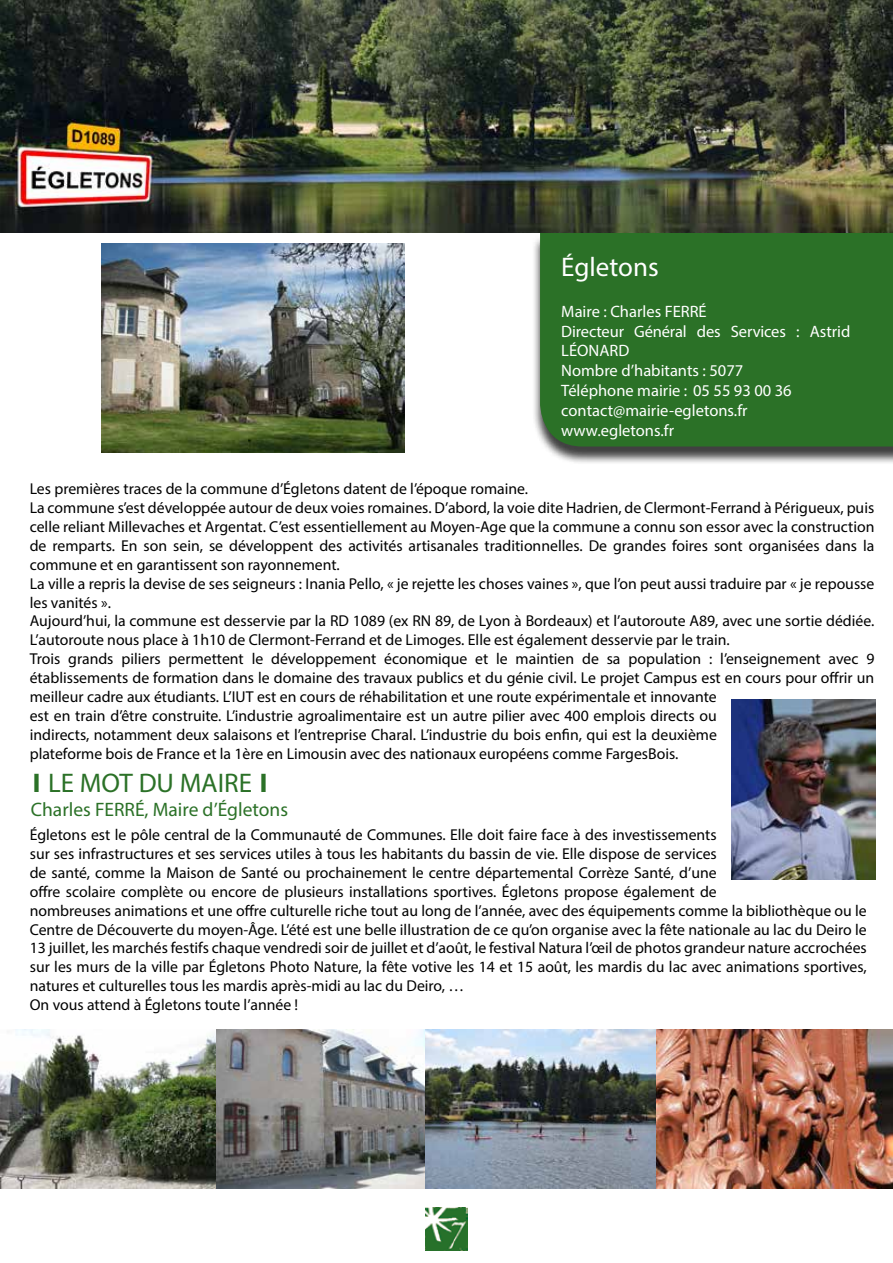
<style>
.page{position:relative;width:893px;height:1263px;background:#fff}
.page>*{position:absolute;margin:0;border:0;box-sizing:border-box;transform-origin:0 0}
.t1{font:27px "Myriad Pro";color:#2b7127;scale:1.8 1}
.t2{font:27px "Myriad Pro";color:#fff}
.t3{font:19.5px "Myriad Pro";color:#2b7127}
.t4{font:16.5px/19.8px "Myriad Pro";color:#fff}
.t5{font:15.75px/18.9px "Myriad Pro";color:#000}
</style>
<div class="page">
<img style="left:102px;top:243px;width:302px;height:209px">
<img style="left:425px;top:1208px;width:43px;height:42px">
<div style="left:532px;top:235px;width:361px;height:230px;background:#000;opacity:.75"></div>
<div style="left:540px;top:233px;width:353px;height:213px;background:#2b7127"></div>
<img style="left:732px;top:699px;width:143px;height:180px">
<img style="left:0;top:1029px;width:425px;height:160px">
<img style="left:425px;top:1029px;width:468px;height:160px">
<img style="left:0;top:0;width:893px;height:233px">
<h1 class="t2" style="left:561px;top:250px;width:99px">Égletons</h1>
<p class="t4" style="left:561px;top:301px;width:291px">Maire : Charles FERRÉ<br>Directeur Général des Services : Astrid<br>LÉONARD<br>Nombre d’habitants : 5077<br>Téléphone mairie : 05 55 93 00 36 contact@mairie-egletons.fr www.egletons.fr</p>
<p class="t5" style="left:30px;top:479px;width:846px">Les premières traces de la commune d’Égletons datent de l’époque romaine.<br>La commune s’est développée autour de deux voies romaines. D’abord, la voie dite Hadrien, de Clermont-Ferrand à Périgueux, puis celle reliant Millevaches et Argentat. C’est essentiellement au Moyen-Age que la commune a connu son essor avec la construction de remparts. En son sein, se développent des activités artisanales traditionnelles. De grandes foires sont organisées dans la commune et en garantissent son rayonnement.<br>La ville a repris la devise de ses seigneurs : Inania Pello, « je rejette les choses vaines », que l’on peut aussi traduire par « je repousse les vanités ».<br>Aujourd’hui, la commune est desservie par la RD 1089 (ex RN 89, de Lyon à Bordeaux) et l’autoroute A89, avec une sortie dédiée.<br>L’autoroute nous place à 1h10 de Clermont-Ferrand et de Limoges. Elle est également desservie par le train.<br>Trois grands piliers permettent le développement économique et le maintien de sa population : l’enseignement avec 9 établissements de formation dans le domaine des travaux publics et du génie civil. Le projet Campus est en cours pour offrir un meilleur cadre aux étudiants. L’IUT est en cours de réhabilitation et une route expérimentale et innovante<br>est en train d’être construite. L’industrie agroalimentaire est un autre pilier avec 400 emplois directs ou<br>indirects, notamment deux salaisons et l’entreprise Charal. L’industrie du bois enfin, qui est la deuxième<br>plateforme bois de France et la 1ère en Limousin avec des nationaux européens comme FargesBois.</p>
<h1 class="t1" style="left:31px;top:767px;width:134px">I LE MOT DU MAIRE I</h1>
<p class="t3" style="left:31px;top:797px;width:259px">Charles FERRÉ, Maire d’Égletons</p>
<p class="t5" style="left:30px;top:825px;width:838px">Égletons est le pôle central de la Communauté de Communes. Elle doit faire face à des investissements<br>sur ses infrastructures et ses services utiles à tous les habitants du bassin de vie. Elle dispose de services<br>de santé, comme la Maison de Santé ou prochainement le centre départemental Corrèze Santé, d’une<br>offre scolaire complète ou encore de plusieurs installations sportives. Égletons propose également de<br>nombreuses animations et une offre culturelle riche tout au long de l’année, avec des équipements comme la bibliothèque ou le Centre de Découverte du moyen-Âge. L’été est une belle illustration de ce qu’on organise avec la fête nationale au lac du Deiro le 13 juillet, les marchés festifs chaque vendredi soir de juillet et d’août, le festival Natura l’œil de photos grandeur nature accrochées sur les murs de la ville par Égletons Photo Nature, la fête votive les 14 et 15 août, les mardis du lac avec animations sportives, natures et culturelles tous les mardis après-midi au lac du Deiro, …<br>On vous attend à Égletons toute l’année !</p>
</div>
